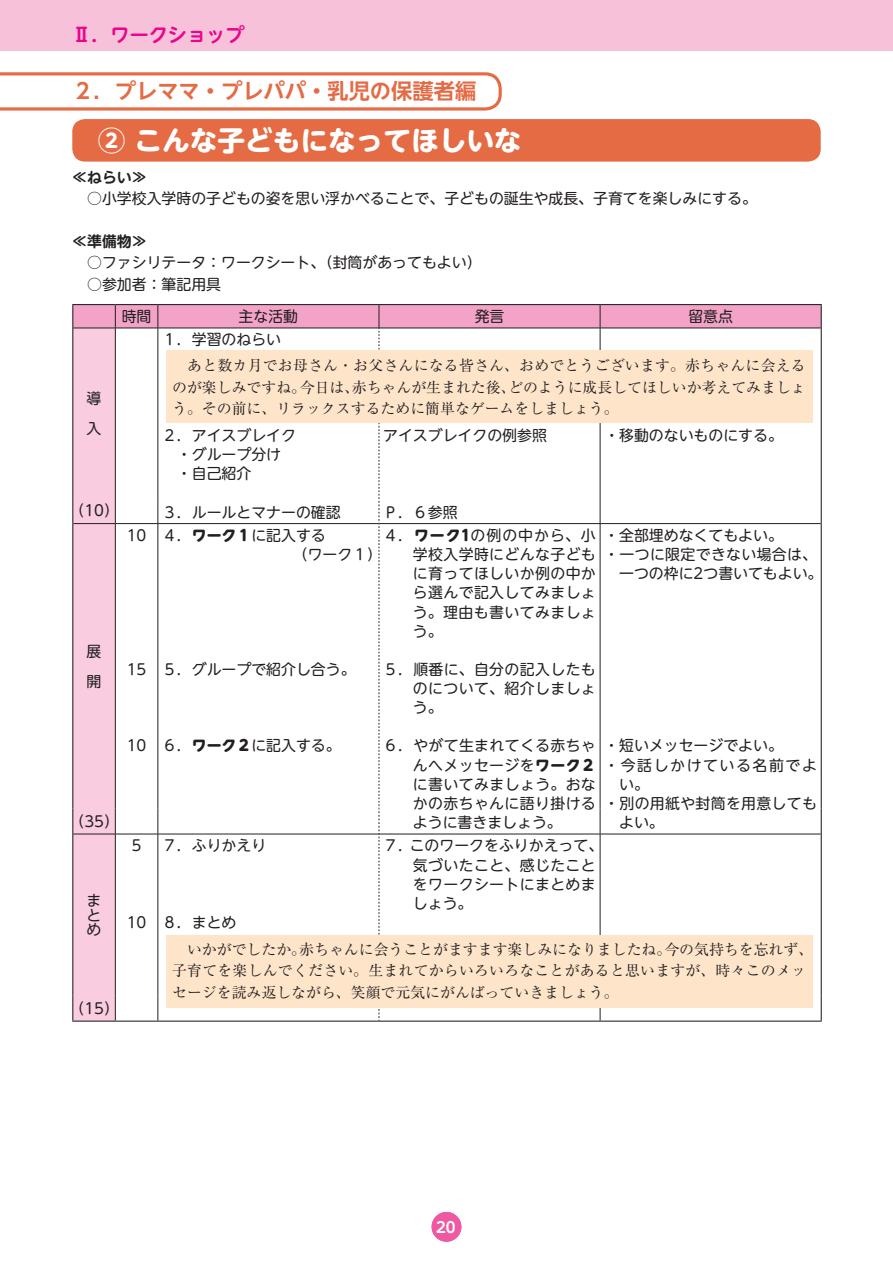
<style>
.page{position:relative;width:893px;height:1263px;background:#fff}
.page>*{position:absolute;margin:0;border:0;box-sizing:border-box;transform-origin:0 0}
.t1{font:700 27.6px "UD Shin M Go Pr 6";color:#fff}
.t2{font:700 21.3px "UD Shin Go NT Pr 6 N De";color:#e46b44}
.t3{font:700 19.2px "UD Shin M Go Pr 6 N De";color:#ed028c}
.t4{font:14.85px/19.2px "UD Shin M Go Pr 6";color:#231f20}
.t5{font:14.85px/21.3px "Ryumin Pr 6 N";color:#231f20;text-align:justify}
.t6{font:14.85px/19.2px "UD Shin M Go Pr 6";letter-spacing:.025em;color:#231f20}
.t7{font:14.85px "UD Shin M Go Pr 6";letter-spacing:.02em;color:#231f20}
.t8{font:14.85px "UD Shin M Go Pr 6";letter-spacing:.105em;color:#231f20}
.t9{font:700 14.85px "UD Shin M Go Pr 6 De";color:#231f20}
.t10{font:700 14.85px "UD Shin M Go Pr 6 N De";color:#fff}
.s1{font-weight:800}
</style>
<div class="page">
<div style="left:0;top:0;width:893px;height:51px;background:#f7c1d9"></div>
<div style="left:432px;top:1212px;width:29px;height:30px;background:#ef59a1;border-radius:50%"></div>
<svg style="left:0;top:72px;width:502px;height:39px"></svg>
<div style="left:72px;top:119px;width:749px;height:43px;background:#e46b44;border-radius:13px"></div>
<hr style="left:72px;top:304px;width:43px;height:1px;background:#231f20">
<hr style="left:115px;top:304px;width:43px;height:1px;background:#231f20">
<hr style="left:158px;top:304px;width:221px;height:1px;background:#231f20">
<hr style="left:379px;top:304px;width:221px;height:1px;background:#231f20">
<hr style="left:600px;top:304px;width:222px;height:1px;background:#231f20">
<hr style="left:72px;top:1020px;width:43px;height:2px;background:#231f20">
<hr style="left:115px;top:1020px;width:43px;height:2px;background:#231f20">
<hr style="left:158px;top:1020px;width:221px;height:2px;background:#231f20">
<hr style="left:379px;top:1020px;width:221px;height:2px;background:#231f20">
<hr style="left:600px;top:1020px;width:222px;height:2px;background:#231f20">
<svg style="left:72px;top:305px;width:750px;height:716px"></svg>
<div style="left:166px;top:351px;width:646px;height:72px;background:#fee5ca"></div>
<div style="left:166px;top:935px;width:646px;height:73px;background:#fee5ca"></div>
<p class="t3" style="left:72px;top:19px;width:174px">Ⅱ．ワークショップ</p>
<h2 class="t2" style="left:72px;top:74px;width:405px">２．プレママ・プレパパ・乳児の保護者編</h2>
<h1 class="t1" style="left:98px;top:116px;width:425px">② こんな子どもになってほしいな</h1>
<p class="t9" style="left:72px;top:165px;width:76px">≪ねらい≫</p>
<p class="t4" style="left:72px;top:188px;width:686px">　○小学校入学時の子どもの姿を思い浮かべることで、子どもの誕生や成長、子育てを楽しみにする。</p>
<p class="t9" style="left:72px;top:229px;width:76px">≪準備物≫</p>
<p class="t4" style="left:72px;top:251px;width:411px;line-height:21.3px">　○ファシリテータ：ワークシート、（封筒があってもよい）　○参加者：筆記用具</p>
<p class="t4" style="left:122px;top:306px;width:31px">時間</p>
<p class="t4" style="left:239px;top:306px;width:61px">主な活動</p>
<p class="t4" style="left:475px;top:306px;width:31px">発言</p>
<p class="t4" style="left:688px;top:306px;width:46px">留意点</p>
<p class="t4" style="left:87px;top:382px;width:16px;line-height:29.7px">導入</p>
<p class="t4" style="left:70px;top:500px;width:51px">（10）</p>
<p class="t4" style="left:162px;top:329px;width:121px">１．学習のねらい</p>
<p class="t5" style="left:172px;top:354px;width:635px">　あと数カ月でお母さん・お父さんになる皆さん、おめでとうございます。赤ちゃんに会えるのが楽しみですね。今日は、赤ちゃんが生まれた後、どのように成長してほしいか考えてみましょう。その前に、リラックスするために簡単なゲームをしましょう。</p>
<p class="t4" style="left:162px;top:425px;width:135px">２．アイスブレイク　・グループ分け　・自己紹介</p>
<p class="t4" style="left:162px;top:501px;width:180px">３．ルールとマナーの確認</p>
<p class="t4" style="left:383px;top:425px;width:165px">アイスブレイクの例参照</p>
<p class="t4" style="left:383px;top:501px;width:76px">Ｐ．６参照</p>
<p class="t4" style="left:604px;top:425px;width:180px">・移動のないものにする。</p>
<p class="t4" style="left:604px;top:525px;width:180px">・全部埋めなくてもよい。</p>
<p class="t6" style="left:604px;top:544px;width:214px">・一つに限定できない場合は、</p>
<p class="t4" style="left:619px;top:563px;width:205px">一つの枠に2つ書いてもよい。</p>
<p class="t4" style="left:413px;top:525px;width:184px;text-align:justify;text-indent:-30px">４．<span class="s1">ワーク1</span>の例の中から、小学校入学時にどんな子どもに育ってほしいか例の中から選んで記入してみましょう。理由も書いてみましょう。</p>
<p class="t4" style="left:413px;top:659px;width:184px;text-align:justify;text-indent:-30px">５．順番に、自分の記入したものについて、紹介しましょう。</p>
<p class="t4" style="left:413px;top:735px;width:184px;text-align:justify;text-indent:-30px">６．やがて生まれてくる赤ちゃんへメッセージを<span class="s1">ワーク２</span>に書いてみましょう。おなかの赤ちゃんに語り掛けるように書きましょう。</p>
<p class="t4" style="left:293px;top:525px;width:91px;text-indent:-131px">４．<span class="s1">ワーク１</span>に記入する<br>（ワーク１）</p>
<p class="t4" style="left:127px;top:525px;width:21px">10</p>
<p class="t4" style="left:87px;top:635px;width:16px;line-height:29.7px">展開</p>
<p class="t4" style="left:162px;top:659px;width:195px">５．グループで紹介し合う。</p>
<p class="t4" style="left:127px;top:659px;width:21px">15</p>
<p class="t4" style="left:604px;top:735px;width:180px">・短いメッセージでよい。</p>
<p class="t8" style="left:604px;top:753px;width:214px">・今話しかけている名前でよ</p>
<p class="t4" style="left:619px;top:774px;width:31px">い。</p>
<p class="t7" style="left:604px;top:791px;width:214px">・別の用紙や封筒を用意しても</p>
<p class="t4" style="left:162px;top:735px;width:180px">６．<span class="s1">ワーク２</span>に記入する。</p>
<p class="t4" style="left:127px;top:735px;width:21px">10</p>
<p class="t4" style="left:69px;top:811px;width:51px">（35）</p>
<p class="t4" style="left:619px;top:812px;width:46px">よい。</p>
<p class="t4" style="left:87px;top:892px;width:15px;line-height:14.9px;text-align:justify">まとめ</p>
<p class="t4" style="left:69px;top:998px;width:51px">（15）</p>
<p class="t4" style="left:129px;top:835px;width:16px">５</p>
<p class="t4" style="left:127px;top:912px;width:21px">10</p>
<p class="t4" style="left:162px;top:835px;width:106px">７．ふりかえり</p>
<p class="t4" style="left:162px;top:912px;width:76px">８．まとめ</p>
<p class="t6" style="left:413px;top:835px;width:192px;text-indent:-30px">７．このワークをふりかえって、気づいたこと、感じたことをワークシートにまとめましょう。</p>
<p class="t5" style="left:172px;top:938px;width:642px;text-align:left">　いかがでしたか。赤ちゃんに会うことがますます楽しみになりましたね。今の気持ちを忘れず、子育てを楽しんでください。生まれてからいろいろなことがあると思いますが、時々このメッセージを読み返しながら、笑顔で元気にがんばっていきましょう。</p>
<p class="t10" style="left:436px;top:1214px;width:21px">20</p>
</div>
